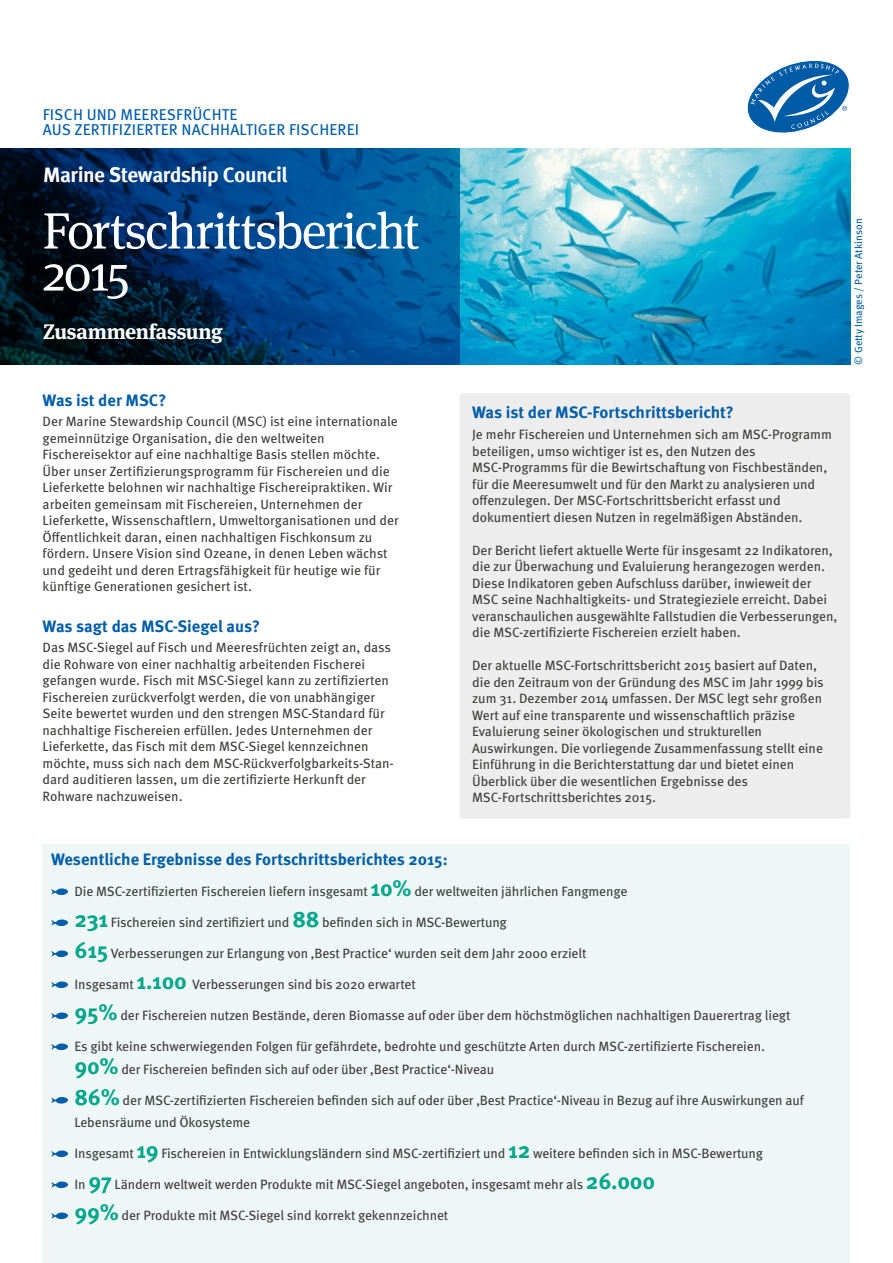
<style>
.page{position:relative;width:893px;height:1263px;background:#fff}
.page>*{position:absolute;margin:0;border:0;box-sizing:border-box;transform-origin:0 0}
.t1{font:51px/42px "Meta Serif Pro";letter-spacing:-.035em;color:#fff}
.t2{font:700 21px "Meta Offc Pro";letter-spacing:-.03em;color:#fff}
.t3{font:700 21px "Meta Serif Pro";letter-spacing:-.015em;color:#fff}
.t4{font:700 16.5px "Meta Pro";color:#005da9}
.t5{font:15.75px/15px "Meta Pro";letter-spacing:.01em;color:#005da9}
.t6{font:13.5px/16.5px "Meta Pro";letter-spacing:-.005em;color:#3c3c3b}
.t7{font:10.5px "Meta Pro";color:#005da9}
.s1{font-weight:700;font-size:22.5px;color:#00a68b}
</style>
<div class="page">
<svg style="left:747px;top:60px;width:103px;height:73px"></svg>
<div style="left:459px;top:393px;width:391px;height:426px;background:#ededed;border-radius:4px"></div>
<div style="left:43px;top:844px;width:807px;height:419px;background:#eef7f5"></div>
<svg style="left:51px;top:888px;width:17px;height:7px"></svg>
<svg style="left:51px;top:919px;width:17px;height:7px"></svg>
<svg style="left:51px;top:950px;width:17px;height:7px"></svg>
<svg style="left:51px;top:981px;width:17px;height:7px"></svg>
<svg style="left:51px;top:1012px;width:17px;height:7px"></svg>
<svg style="left:51px;top:1043px;width:17px;height:7px"></svg>
<svg style="left:51px;top:1097px;width:17px;height:6px"></svg>
<svg style="left:51px;top:1150px;width:17px;height:7px"></svg>
<svg style="left:51px;top:1181px;width:17px;height:7px"></svg>
<svg style="left:51px;top:1212px;width:17px;height:7px"></svg>
<img style="left:459px;top:149px;width:392px;height:216px">
<svg style="left:0;top:149px;width:459px;height:216px;background:#003767"></svg>
<p class="t5" style="left:43px;top:107px;width:318px">FISCH UND MEERESFRÜCHTE<br>AUS ZERTIFIZIERTER NACHHALTIGER FISCHEREI</p>
<h2 class="t2" style="left:43px;top:158px;width:246px">Marine Stewardship Council</h2>
<h1 class="t1" style="left:43px;top:207px;width:378px">Fortschrittsbericht<br>2015</h1>
<h2 class="t3" style="left:43px;top:314px;width:181px">Zusammenfassung</h2>
<p class="t4" style="left:43px;top:389px;width:125px">Was ist der MSC?</p>
<p class="t6" style="left:43px;top:414px;width:358px">Der Marine Stewardship Council (MSC) ist eine internationale gemeinnützige Organisation, die den weltweiten Fischereisektor auf eine nachhaltige Basis stellen möchte.<br>Über unser Zertifizierungsprogramm für Fischereien und die Lieferkette belohnen wir nachhaltige Fischereipraktiken. Wir arbeiten gemeinsam mit Fischereien, Unternehmen der Lieferkette, Wissenschaftlern, Umweltorganisationen und der Öffentlichkeit daran, einen nachhaltigen Fischkonsum zu fördern. Unsere Vision sind Ozeane, in denen Leben wächst und gedeiht und deren Ertragsfähigkeit für heutige wie für künftige Generationen gesichert ist.</p>
<p class="t4" style="left:43px;top:615px;width:219px">Was sagt das MSC-Siegel aus?</p>
<p class="t6" style="left:43px;top:640px;width:353px">Das MSC-Siegel auf Fisch und Meeresfrüchten zeigt an, dass die Rohware von einer nachhaltig arbeitenden Fischerei gefangen wurde. Fisch mit MSC-Siegel kann zu zertifizierten Fischereien zurückverfolgt werden, die von unabhängiger Seite bewertet wurden und den strengen MSC-Standard für nachhaltige Fischereien erfüllen. Jedes Unternehmen der Lieferkette, das Fisch mit dem MSC-Siegel kennzeichnen möchte, muss sich nach dem MSC-Rückverfolgbarkeits-Stan&shy;dard auditieren lassen, um die zertifizierte Herkunft der Rohware nachzuweisen.</p>
<p class="t4" style="left:472px;top:402px;width:263px">Was ist der MSC-Fortschrittsbericht?</p>
<p class="t6" style="left:472px;top:427px;width:361px">Je mehr Fischereien und Unternehmen sich am MSC-Programm beteiligen, umso wichtiger ist es, den Nutzen des MSC-Programms für die Bewirtschaftung von Fischbeständen, für die Meeresumwelt und für den Markt zu analysieren und offenzulegen. Der MSC-Fortschrittsbericht erfasst und dokumentiert diesen Nutzen in regelmäßigen Abständen.</p>
<p class="t6" style="left:472px;top:542px;width:367px">Der Bericht liefert aktuelle Werte für insgesamt 22 Indikatoren, die zur Überwachung und Evaluierung herangezogen werden.<br>Diese Indikatoren geben Aufschluss darüber, inwieweit der MSC seine Nachhaltigkeits- und Strategieziele erreicht. Dabei veranschaulichen ausgewählte Fallstudien die Verbesserungen, die MSC-zertifizierte Fischereien erzielt haben.</p>
<p class="t6" style="left:472px;top:658px;width:353px">Der aktuelle MSC-Fortschrittsbericht 2015 basiert auf Daten, die den Zeitraum von der Gründung des MSC im Jahr 1999 bis zum 31. Dezember 2014 umfassen. Der MSC legt sehr großen Wert auf eine transparente und wissenschaftlich präzise Evaluierung seiner ökologischen und strukturellen Auswirkungen. Die vorliegende Zusammenfassung stellt eine Einführung in die Berichterstattung dar und bietet einen Überblick über die wesentlichen Ergebnisse des MSC-Fortschrittsberichtes 2015.</p>
<p class="t7" style="left:852px;top:365px;width:148px;rotate:-90deg">© Getty Images / Peter Atkinson</p>
<p class="t4" style="left:51px;top:849px;width:398px">Wesentliche Ergebnisse des Fortschrittsberichtes 2015:</p>
<p class="t6" style="left:75px;top:883px;width:554px">Die MSC-zertifizierten Fischereien liefern insgesamt <span class="s1">10%</span> der weltweiten jährlichen Fangmenge</p>
<p class="t6" style="left:75px;top:914px;width:434px"><span class="s1">231</span> Fischereien sind zertifiziert und <span class="s1">88</span> befinden sich in MSC-Bewertung</p>
<p class="t6" style="left:75px;top:945px;width:513px"><span class="s1">615</span> Verbesserungen zur Erlangung von ‚Best Practice‘ wurden seit dem Jahr 2000 erzielt</p>
<p class="t6" style="left:75px;top:976px;width:343px">Insgesamt <span class="s1">1.100</span> Verbesserungen sind bis 2020 erwartet</p>
<p class="t6" style="left:75px;top:1007px;width:717px"><span class="s1">95%</span> der Fischereien nutzen Bestände, deren Biomasse auf oder über dem höchstmöglichen nachhaltigen Dauerertrag liegt</p>
<p class="t6" style="left:75px;top:1035px;width:692px;line-height:22.5px">Es gibt keine schwerwiegenden Folgen für gefährdete, bedrohte und geschützte Arten durch MSC-zertifizierte Fischereien.<br><span class="s1">90%</span> der Fischereien befinden sich auf oder über ‚Best Practice‘-Niveau</p>
<p class="t6" style="left:75px;top:1089px;width:731px;line-height:22.5px"><span class="s1">86%</span> der MSC-zertifizierten Fischereien befinden sich auf oder über ‚Best Practice‘-Niveau in Bezug auf ihre Auswirkungen auf<br>Lebensräume und Ökosysteme</p>
<p class="t6" style="left:75px;top:1145px;width:690px">Insgesamt <span class="s1">19</span> Fischereien in Entwicklungsländern sind MSC-zertifiziert und <span class="s1">12</span> weitere befinden sich in MSC-Bewertung</p>
<p class="t6" style="left:75px;top:1176px;width:582px">In <span class="s1">97</span> Ländern weltweit werden Produkte mit MSC-Siegel angeboten, insgesamt mehr als <span class="s1">26.000</span></p>
<p class="t6" style="left:75px;top:1207px;width:375px"><span class="s1">99%</span> der Produkte mit MSC-Siegel sind korrekt gekennzeichnet</p>
</div>
